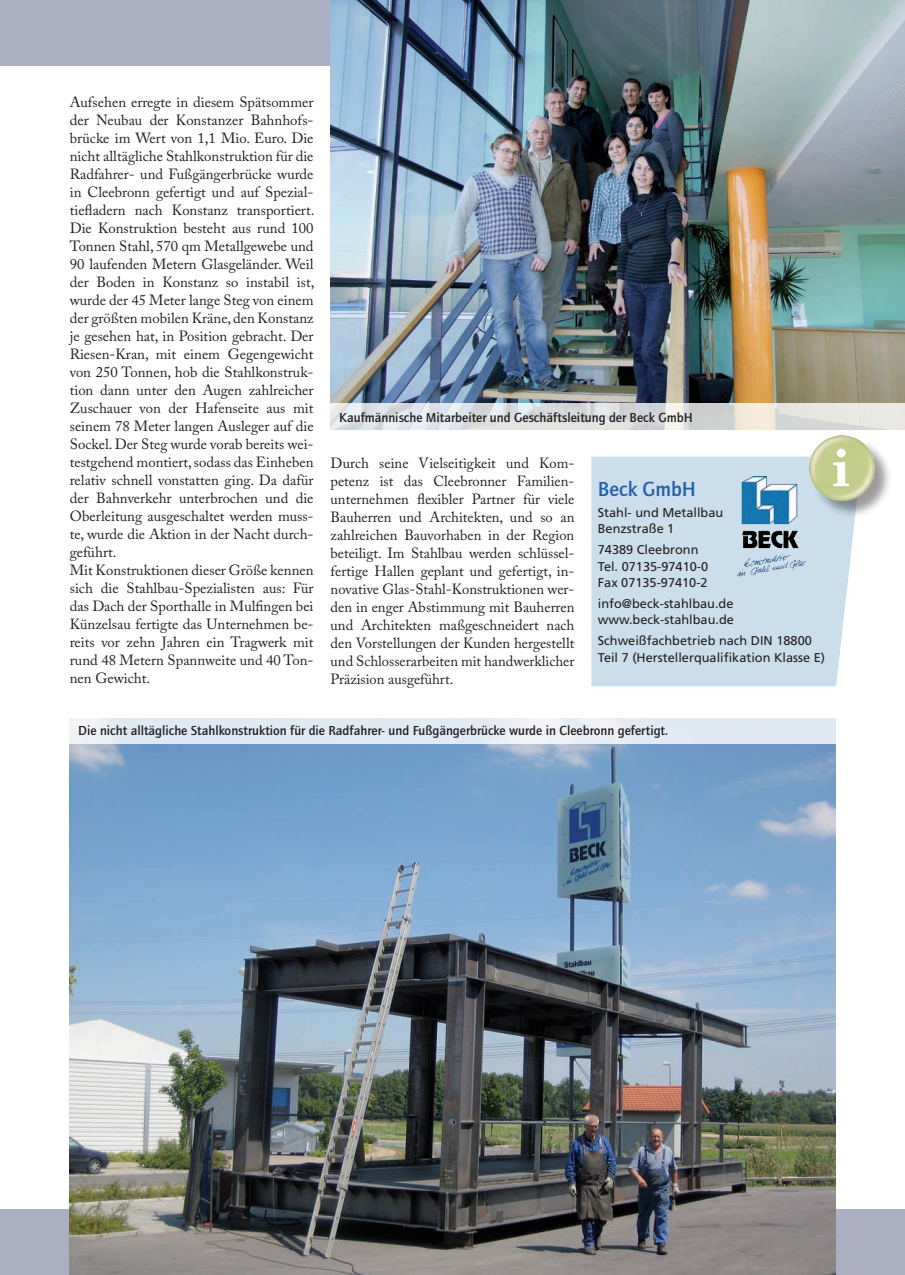
<style>
.page{position:relative;width:905px;height:1275px;background:#fff}
.page>*{position:absolute;margin:0;border:0;box-sizing:border-box;transform-origin:0 0}
.t1{font:700 51px "New Century Schlbk";color:#fff}
.t2{font:500 21px "Quay Sans";color:#225fac}
.t3{font:14.7px/18px "Adobe Caslon Pro";color:#231f20}
.t4{font:500 13.5px "Quay Sans";color:#231f20}
.t5{font:12.75px/16.5px "Frutiger";color:#231f20}
</style>
<div class="page">
<div style="left:0;top:1209px;width:905px;height:66px;background:#acafc2"></div>
<div style="left:0;top:0;width:905px;height:66px;background:#acafc2"></div>
<img style="left:331px;top:0;width:574px;height:403px">
<img style="left:70px;top:743px;width:765px;height:532px">
<svg style="left:69px;top:718px;width:767px;height:25px;background:#e4ebf3"></svg>
<svg style="left:330px;top:403px;width:575px;height:27px;background:#dee0e0"></svg>
<div style="left:591px;top:457px;width:263px;height:229px;background:#cadfeb"></div>
<div style="left:811px;top:437px;width:88px;height:88px;background:#231f20;opacity:.45"></div>
<img style="left:809px;top:435px;width:65px;height:65px">
<img style="left:737px;top:476px;width:68px;height:101px">
<svg style="left:898px;top:0;width:7px;height:7px"></svg>
<p class="t3" style="left:70px;top:93px;width:246px">Aufsehen erregte in diesem Spätsommer der Neubau der Konstanzer Bahnhofs&shy;brücke im Wert von 1,1 Mio. Euro. Die nicht alltägliche Stahlkonstruktion für die Radfahrer- und Fußgängerbrücke wurde in Cleebronn gefertigt und auf Spezial&shy;tiefladern nach Konstanz transportiert.<br>Die Konstruktion besteht aus rund 100<br>Tonnen Stahl, 570 qm Metallgewebe und 90 laufenden Metern Glasgeländer. Weil der Boden in Konstanz so instabil ist, wurde der 45 Meter lange Steg von einem der größten mobilen Kräne, den Konstanz je gesehen hat, in Position gebracht. Der Riesen-Kran, mit einem Gegengewicht von 250 Tonnen, hob die Stahlkonstruk&shy;tion dann unter den Augen zahlreicher Zuschauer von der Hafenseite aus mit seinem 78 Meter langen Ausleger auf die Sockel. Der Steg wurde vorab bereits wei&shy;testgehend montiert, sodass das Einheben relativ schnell vonstatten ging. Da dafür der Bahnverkehr unterbrochen und die Oberleitung ausgeschaltet werden muss&shy;te, wurde die Aktion in der Nacht durch&shy;geführt.<br>Mit Konstruktionen dieser Größe kennen sich die Stahlbau-Spezialisten aus: Für das Dach der Sporthalle in Mulfingen bei Künzelsau fertigte das Unternehmen be&shy;reits vor zehn Jahren ein Tragwerk mit rund 48 Metern Spannweite und 40 Ton&shy;nen Gewicht.</p>
<p class="t4" style="left:339px;top:410px;width:355px">Kaufmännische Mitarbeiter und Geschäftsleitung der Beck GmbH</p>
<p class="t3" style="left:331px;top:454px;width:245px;text-align:justify">Durch seine Vielseitigkeit und Kom&shy;petenz ist das Cleebronner Familien&shy;unternehmen flexibler Partner für viele Bauherren und Architekten, und so an zahlreichen Bauvorhaben in der Region beteiligt. Im Stahlbau werden schlüssel&shy;fertige Hallen geplant und gefertigt, in&shy;novative Glas-Stahl-Konstruktionen wer&shy;den in enger Abstimmung mit Bauherren und Architekten maßgeschneidert nach den Vorstellungen der Kunden hergestellt und Schlosserarbeiten mit handwerklicher Präzision ausgeführt.</p>
<p class="t4" style="left:78px;top:723px;width:591px">Die nicht alltägliche Stahlkonstruktion für die Radfahrer- und Fußgängerbrücke wurde in Cleebronn gefertigt.</p>
<h2 class="t2" style="left:598px;top:477px;width:100px">Beck GmbH</h2>
<p class="t5" style="left:598px;top:504px;width:127px">Stahl- und Metallbau<br>Benzstraße 1</p>
<p class="t5" style="left:598px;top:541px;width:112px">74389 Cleebronn<br>Tel. 07135-97410-0<br>Fax 07135-97410-2</p>
<p class="t5" style="left:598px;top:595px;width:138px">info@beck-stahlbau.de www.beck-stahlbau.de</p>
<p class="t5" style="left:598px;top:632px;width:229px">Schweißfachbetrieb nach DIN 18800<br>Teil 7 (Herstellerqualifikation Klasse E)</p>
<h1 class="t1" style="left:832px;top:436px;width:20px">i</h1>
</div>
